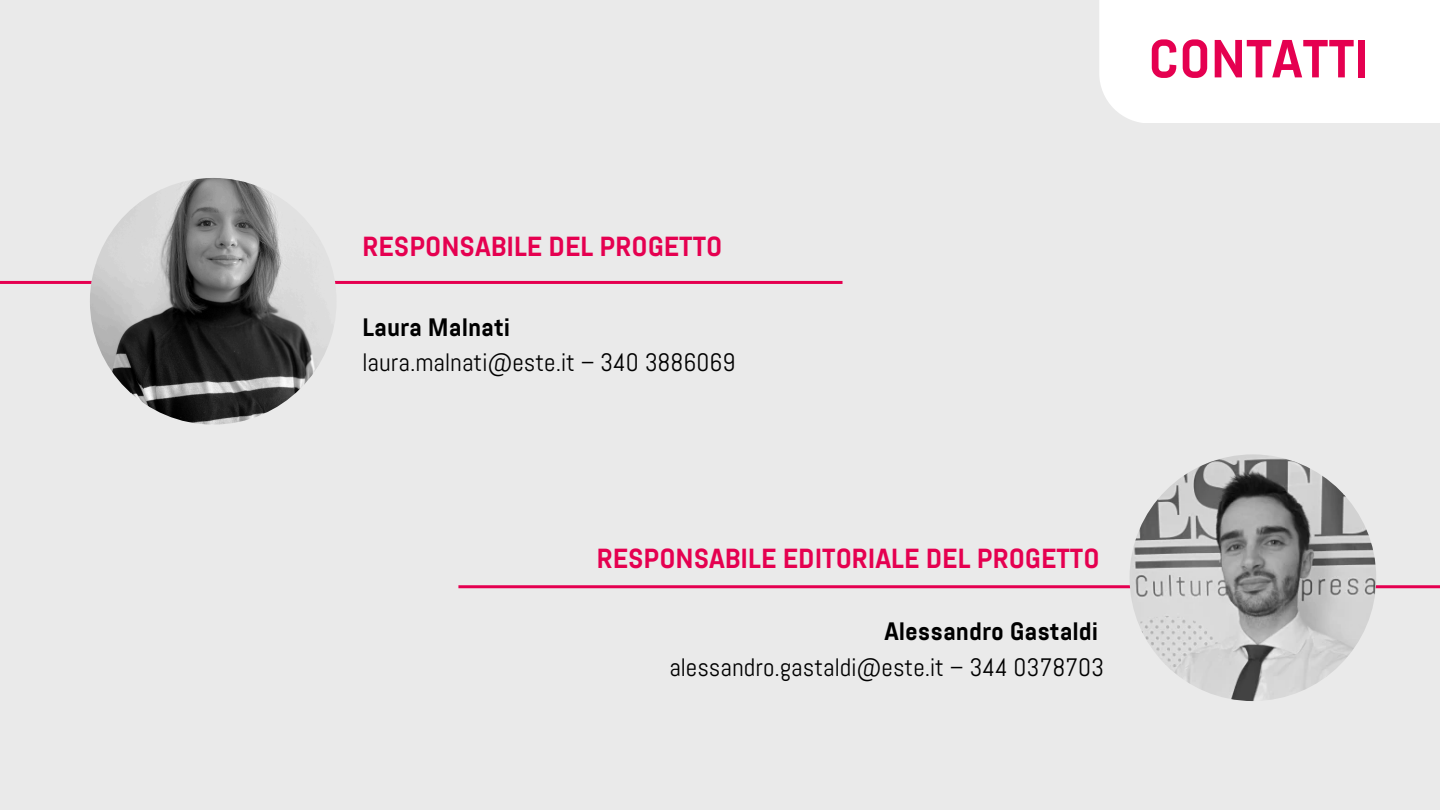
<style>
.page{position:relative;width:1440px;height:810px;background:#eaeaea}
.page>*{position:absolute;margin:0;border:0;box-sizing:border-box;transform-origin:0 0}
.t1{font:700 53.5px "Abel Pro";color:#e50050}
.t2{font:700 27.6px "Abel Pro";color:#e50050}
.t3{font:25.2px "Abel Pro";color:#000}
.t4{font:700 25.2px "Abel Pro";color:#000}
</style>
<div class="page">
<div style="left:1099px;top:0;width:341px;height:123px;background:#fff"></div>
<hr style="left:0;top:281px;width:843px;height:3px;background:#e50050">
<img style="left:90px;top:178px;width:247px;height:247px;border-radius:50%">
<hr style="left:458px;top:585px;width:982px;height:3px;background:#e50050">
<img style="left:1130px;top:454px;width:246px;height:247px;border-radius:50%">
<p class="t2" style="left:363px;top:236px;width:361px">RESPONSABILE DEL PROGETTO</p>
<p class="t4" style="left:363px;top:317px;width:149px">Laura Malnati</p>
<p class="t3" style="left:363px;top:352px;width:374px">laura.malnati@este.it – 340 3886069</p>
<h1 class="t1" style="left:1148px;top:37px;width:222px">CONTATTI</h1>
<h2 class="t2" style="left:597px;top:547px;width:504px">RESPONSABILE EDITORIALE DEL PROGETTO</h2>
<p class="t4" style="left:884px;top:622px;width:216px">Alessandro Gastaldi</p>
<p class="t3" style="left:669px;top:657px;width:436px">alessandro.gastaldi@este.it – 344 0378703</p>
</div>
